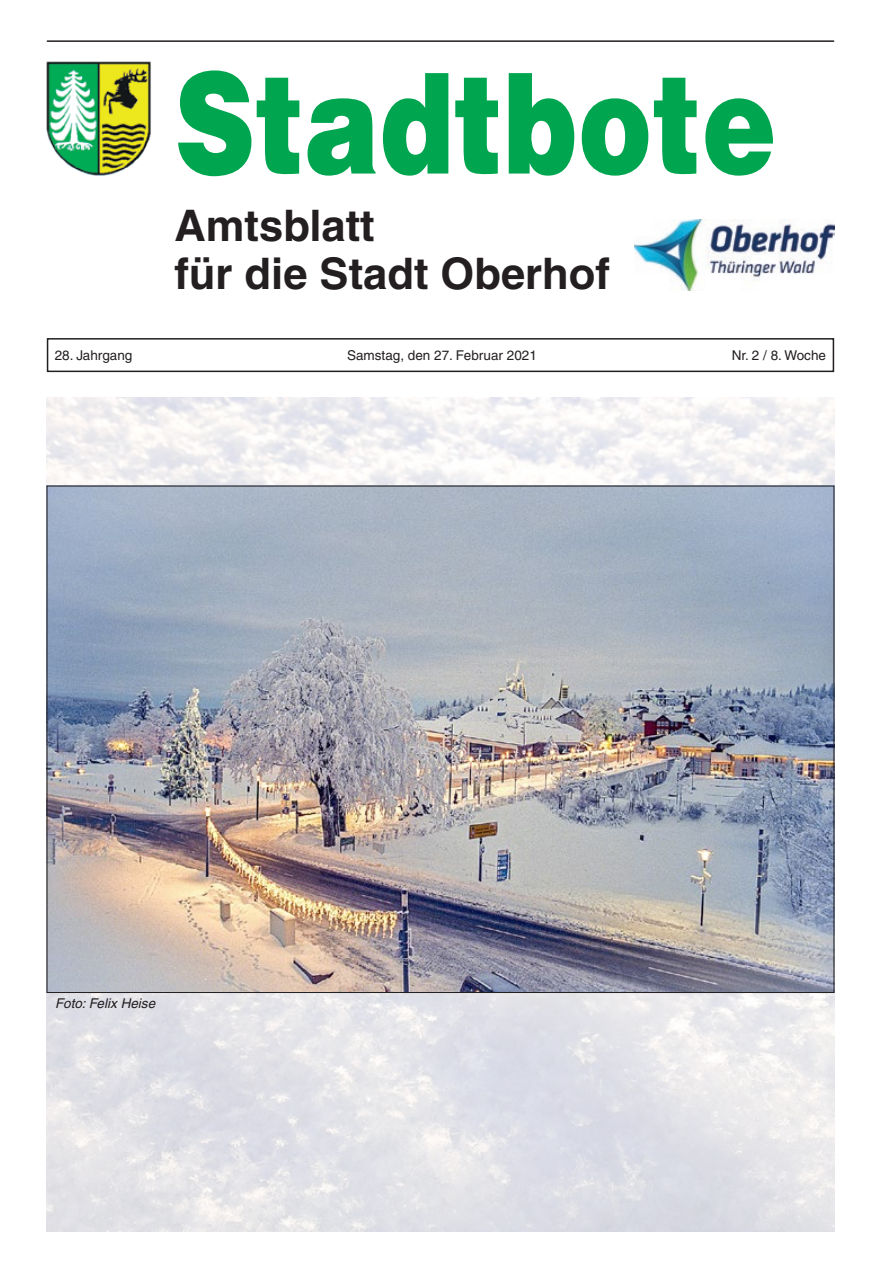
<style>
.page{position:relative;width:881px;height:1263px;background:#fff}
.page>*{position:absolute;margin:0;border:0;box-sizing:border-box;transform-origin:0 0}
.t1{font:900 139.5px "Helvetica LT";color:#00a54f;scale:.8 1}
.t2{font:700 43.5px "Helvetica LT";color:#231f20}
.t3{font:13.5px "Helvetica LT";color:#231f20}
.Bildunterschrift{font:italic 13.5px "Helvetica LT";color:#231f20}
</style>
<div class="page">
<img style="left:47px;top:398px;width:786px;height:833px">
<div style="left:47px;top:338px;width:786px;height:34px;border:2px solid #231f20"></div>
<hr style="left:47px;top:40px;width:786px;height:2px;background:#231f20">
<img style="left:47px;top:61px;width:104px;height:115px">
<img style="left:634px;top:219px;width:199px;height:71px">
<img style="left:49px;top:488px;width:782px;height:503px">
<p class="t1" style="left:174px;top:32px;width:753px">Stadtbote</p>
<p class="t2" style="left:174px;top:199px;width:202px">Amtsblatt</p>
<p class="t2" style="left:174px;top:247px;width:437px">für die Stadt Oberhof</p>
<p class="t3" style="left:55px;top:348px;width:79px">28. Jahrgang</p>
<p class="t3" style="left:347px;top:348px;width:191px">Samstag, den 27. Februar 2021</p>
<p class="t3" style="left:731px;top:348px;width:96px">Nr. 2 / 8. Woche</p>
<p class="Bildunterschrift" style="left:55px;top:995px;width:101px">Foto: Felix Heise</p>
</div>
